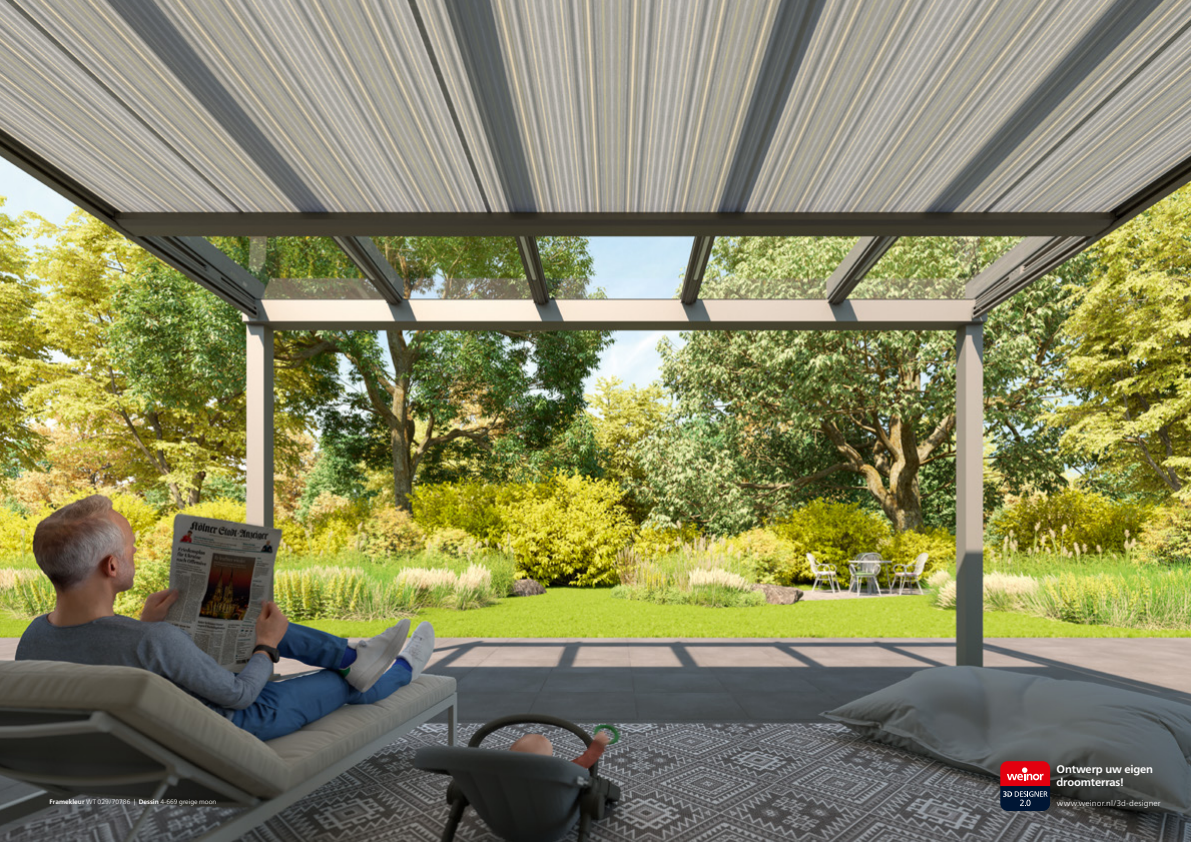
<style>
.page{position:relative;width:1191px;height:842px;background:#fff}
.page>*{position:absolute;margin:0;border:0;box-sizing:border-box;transform-origin:0 0}
.t1{font:700 11px/12.7px "Frutiger Neue LTW1 G";letter-spacing:-.01em;color:#fff}
.t2{font:300 8px "Frutiger Neue LTW1 G";letter-spacing:.015em;color:#fff}
.t3{font:300 6.5px "Frutiger Neue LTW1 G";color:#fff}
.s1{font-weight:700}
</style>
<div class="page">
<img style="left:0;top:0;width:1191px;height:842px">
<svg style="left:1000px;top:761px;width:50px;height:50px;background:#7e273b"></svg>
<p class="t3" style="left:50px;top:797px;width:168px"><span class="s1">Framekleur</span> WT 029/70786 | <span class="s1">Dessin</span> 4-669 greige moon</p>
<h1 class="t1" style="left:1056px;top:763px;width:98px">Ontwerp uw eigen droomterras!</h1>
<p class="t2" style="left:1056px;top:799px;width:105px">www.weinor.nl/3d-designer</p>
</div>
